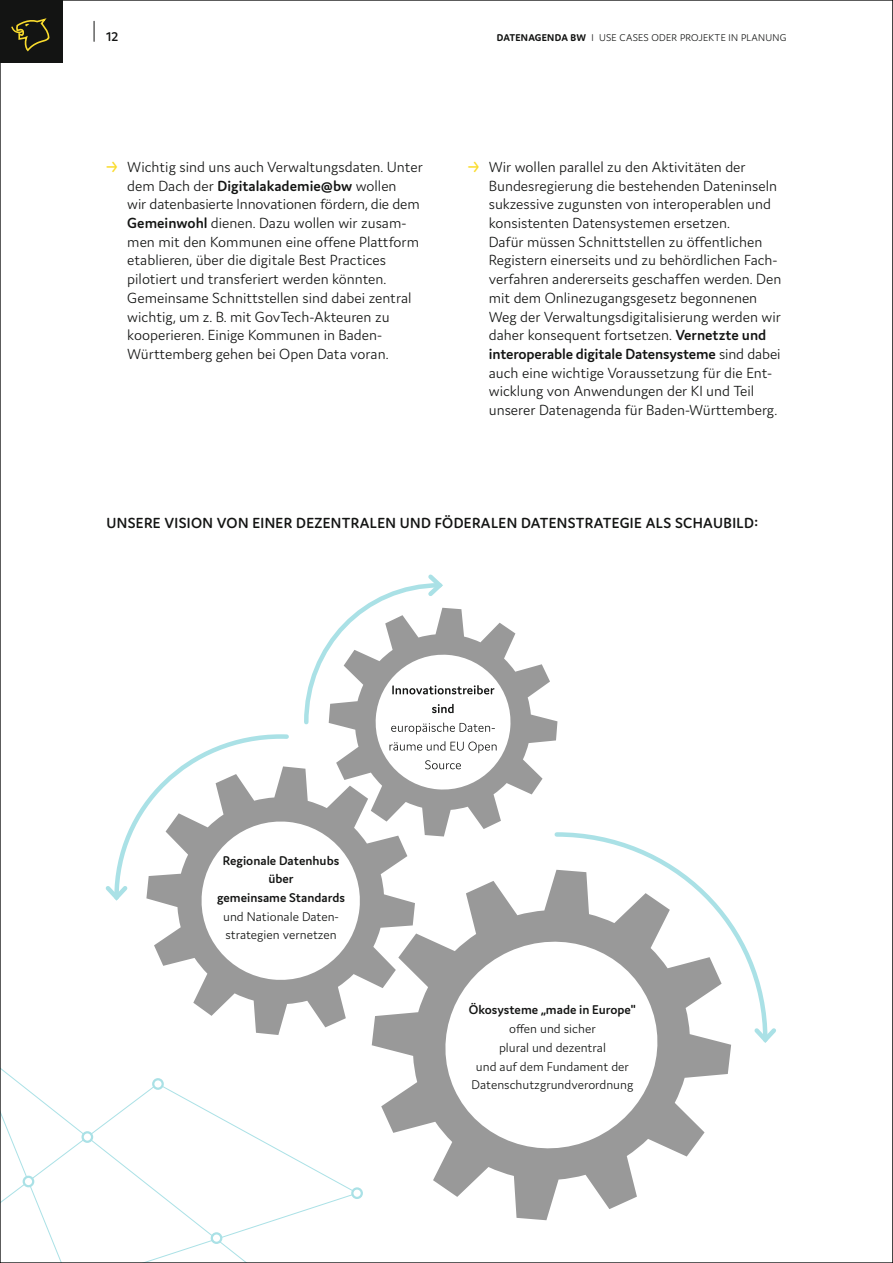
<style>
.page{position:relative;width:893px;height:1263px;background:#fff}
.page>*{position:absolute;margin:0;border:0;box-sizing:border-box;transform-origin:0 0}
.t1{font:300 15.6px/18.8px "Domus";color:#131413}
.t2{font:600 15.6px "Domus";letter-spacing:.025em;color:#131413}
.t3{font:300 13.5px/18.8px "Domus";color:#131413}
.t4{font:600 13.5px/18.8px "Domus";color:#131413;text-align:center}
.t5{font:300 10.5px "Domus";letter-spacing:.025em;color:#131413}
.s1{font-weight:700}
.s2{font-weight:600;color:#fadc2d}
.s3{font-weight:600}
</style>
<div class="page">
<svg style="left:105px;top:734px;width:184px;height:167px"></svg>
<svg style="left:555px;top:832px;width:212px;height:192px"></svg>
<svg style="left:754px;top:1024px;width:22px;height:19px"></svg>
<svg style="left:304px;top:574px;width:140px;height:151px"></svg>
<svg style="left:2px;top:1069px;width:361px;height:192px"></svg>
<div style="left:352px;top:1188px;width:10px;height:10px;background:#fff;border-radius:50%"></div>
<div style="left:351px;top:1187px;width:12px;height:12px;border:2px solid #aae1e6;border-radius:50%"></div>
<div style="left:153px;top:1079px;width:10px;height:10px;background:#fff;border-radius:50%"></div>
<div style="left:152px;top:1078px;width:12px;height:12px;border:2px solid #aae1e6;border-radius:50%"></div>
<div style="left:24px;top:1177px;width:9px;height:9px;background:#fff;border-radius:50%"></div>
<div style="left:23px;top:1175px;width:11px;height:12px;border:2px solid #aae1e6;border-radius:50%"></div>
<svg style="left:83px;top:1132px;width:9px;height:10px"></svg>
<div style="left:81px;top:1131px;width:12px;height:12px;border:2px solid #aae1e6;border-radius:50%"></div>
<div style="left:212px;top:1233px;width:9px;height:10px;background:#fff;border-radius:50%"></div>
<div style="left:211px;top:1232px;width:11px;height:12px;border:2px solid #aae1e6;border-radius:50%"></div>
<svg style="left:329px;top:608px;width:228px;height:228px"></svg>
<svg style="left:372px;top:870px;width:359px;height:350px"></svg>
<svg style="left:146px;top:766px;width:269px;height:269px"></svg>
<svg style="left:892px;top:0;width:1px;height:1263px"></svg>
<svg style="left:94px;top:21px;width:1px;height:20px"></svg>
<div style="left:0;top:0;width:63px;height:63px;background:#131413"></div>
<svg style="left:11px;top:18px;width:39px;height:34px"></svg>
<p class="t4" style="left:106px;top:27px;width:14px">12</p>
<p class="t5" style="left:497px;top:32px;width:291px"><span class="s1">DATENAGENDA BW</span> I USE CASES ODER PROJEKTE IN PLANUNG</p>
<p class="t1" style="left:127px;top:157px;width:297px;text-indent:-21px"><span class="s2">→</span> Wichtig sind uns auch Verwaltungsdaten. Unter dem Dach der <span class="s3">Digitalakademie@bw</span> wollen<br>wir datenbasierte Innovationen fördern, die dem <span class="s3">Gemeinwohl</span> dienen. Dazu wollen wir zusam&shy;men mit den Kommunen eine offene Plattform etablieren, über die digitale Best Practices pilotiert und transferiert werden könnten.<br>Gemeinsame Schnittstellen sind dabei zentral wichtig, um z. B. mit GovTech-Akteuren zu kooperieren. Einige Kommunen in Baden-Württemberg gehen bei Open Data voran.</p>
<p class="t1" style="left:489px;top:157px;width:294px;text-indent:-21px"><span class="s2">→</span> Wir wollen parallel zu den Aktivitäten der Bundesregierung die bestehenden Dateninseln sukzessive zugunsten von interoperablen und konsistenten Datensystemen ersetzen.<br>Dafür müssen Schnittstellen zu öffentlichen Registern einerseits und zu behördlichen Fach&shy;verfahren andererseits geschaffen werden. Den mit dem Onlinezugangsgesetz begonnenen Weg der Verwaltungsdigitalisierung werden wir daher konsequent fortsetzen. <span class="s3">Vernetzte und interoperable digitale Datensysteme</span> sind dabei auch eine wichtige Voraussetzung für die Ent&shy;wicklung von Anwendungen der KI und Teil unserer Datenagenda für Baden-Württemberg.</p>
<p class="t2" style="left:106px;top:514px;width:653px">UNSERE VISION VON EINER DEZENTRALEN UND FÖDERALEN DATENSTRATEGIE ALS SCHAUBILD:</p>
<p class="t4" style="left:217px;top:851px;width:129px">Regionale Datenhubs über<br>gemeinsame Standards</p>
<p class="t3" style="left:223px;top:907px;width:117px">und Nationale Daten&shy;strategien vernetzen</p>
<p class="t4" style="left:469px;top:1000px;width:169px">Ökosysteme „made in Europe"</p>
<p class="t3" style="left:472px;top:1019px;width:163px;text-align:center">offen und sicher<br>plural und dezentral<br>und auf dem Fundament der<br>Datenschutzgrundverordnung</p>
</div>
